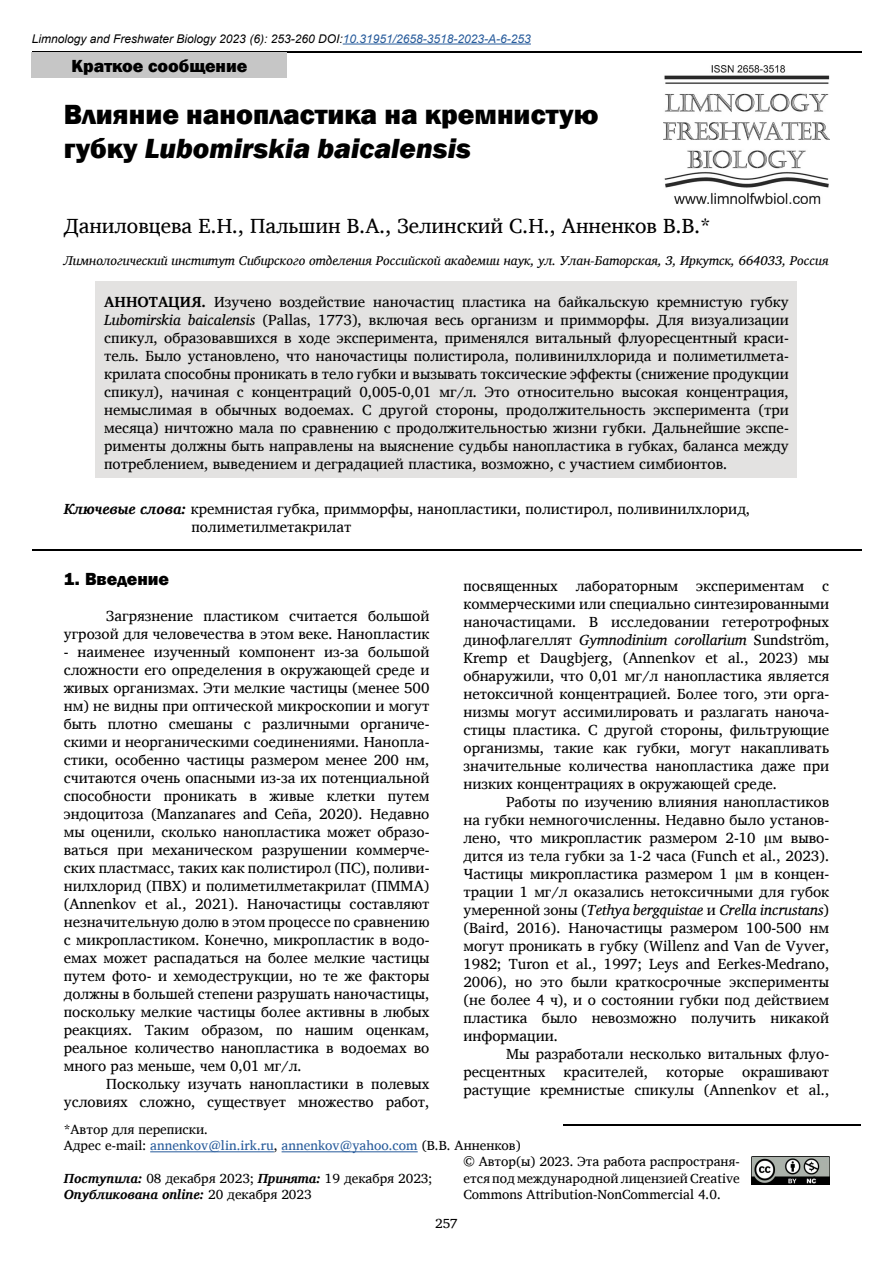
<style>
.page{position:relative;width:893px;height:1263px;background:#fff}
.page>*{position:absolute;margin:0;border:0;box-sizing:border-box;transform-origin:0 0}
.t1{font:800 28.5px/34.2px "Franklin Gothic";color:#000}
.t2{font:21px "Charis SIL";color:#000}
.t3{font:800 18px "Franklin Gothic";color:#000}
.t4{font:15px/18px "Charis SIL";color:#000;text-align:justify}
.t5{font:13.5px/16.2px "Charis SIL";color:#000}
.t6{font:italic 13.05px "Charis SIL";color:#000}
.t7{font:italic 12px "Arial";color:#000}
.s1{color:#275b9b}
.s2{font-style:italic}
.s3{font-weight:700}
.s4{font-weight:700;font-style:italic}
</style>
<div class="page">
<hr style="left:32px;top:51px;width:829px;height:2px;background:#000">
<hr style="left:563px;top:1124px;width:298px;height:1px;background:#000">
<img style="left:663px;top:65px;width:166px;height:139px">
<img style="left:751px;top:1157px;width:78px;height:27px">
<hr style="left:343px;top:44px;width:188px;height:1px;background:#275b9b">
<div style="left:32px;top:53px;width:255px;height:25px;background:#c6c6c6"></div>
<div style="left:96px;top:281px;width:701px;height:197px;background:#e3e2e1"></div>
<hr style="left:150px;top:1151px;width:124px;height:1px;background:#275b9b">
<hr style="left:282px;top:1151px;width:136px;height:1px;background:#275b9b">
<hr style="left:32px;top:550px;width:829px;height:1px;background:#000">
<p class="t7" style="left:32px;top:31px;width:500px">Limnology and Freshwater Biology 2023 (6): 253-260 DOI:<span class="s1">10.31951/2658-3518-2023-A-6-253</span></p>
<p class="t3" style="left:71px;top:54px;width:177px">Краткое сообщение</p>
<h1 class="t1" style="left:64px;top:97px;width:536px">Влияние нанопластика на кремнистую губку <span class="s2">Lubomirskia baicalensis</span></h1>
<h2 class="t2" style="left:64px;top:214px;width:648px">Даниловцева Е.Н., Пальшин В.А., Зелинский С.Н., Анненков В.В.*</h2>
<p class="t6" style="left:64px;top:253px;width:766px">Лимнологический институт Сибирского отделения Российской академии наук, ул. Улан-Баторская, 3, Иркутск, 664033, Россия</p>
<p class="t4" style="left:104px;top:293px;width:686px"><span class="s3">АННОТАЦИЯ.</span> Изучено воздействие наночастиц пластика на байкальскую кремнистую губку <span class="s2">Lubomirskia baicalensis</span> (Pallas, 1773), включая весь организм и примморфы. Для визуализации спикул, образовавшихся в ходе эксперимента, применялся витальный флуоресцентный краси&shy;тель. Было установлено, что наночастицы полистирола, поливинилхлорида и полиметилмета&shy;крилата способны проникать в тело губки и вызывать токсические эффекты (снижение продукции спикул), начиная с концентраций 0,005-0,01 мг/л. Это относительно высокая концентрация, немыслимая в обычных водоемах. С другой стороны, продолжительность эксперимента (три месяца) ничтожно мала по сравнению с продолжительностью жизни губки. Дальнейшие экспе&shy;рименты должны быть направлены на выяснение судьбы нанопластика в губках, баланса между потреблением, выведением и деградацией пластика, возможно, с участием симбионтов.</p>
<p class="t4" style="left:191px;top:499px;width:560px;text-indent:-128px"><span class="s4">Ключевые слова:</span> кремнистая губка, примморфы, нанопластики, полистирол, поливинилхлорид, полиметилметакрилат</p>
<p class="t3" style="left:64px;top:567px;width:107px">1. Введение</p>
<p class="t4" style="left:64px;top:607px;width:367px;text-align:right">Загрязнение пластиком считается большой угрозой для человечества в этом веке. Нанопластик</p>
<p class="t4" style="left:64px;top:643px;width:367px">- наименее изученный компонент из-за большой сложности его определения в окружающей среде и живых организмах. Эти мелкие частицы (менее 500 нм) не видны при оптической микроскопии и могут быть плотно смешаны с различными органиче&shy;скими и неорганическими соединениями. Нанопла&shy;стики, особенно частицы размером менее 200 нм, считаются очень опасными из-за их потенциальной способности проникать в живые клетки путем эндоцитоза (Manzanares and Ceña, 2020). Недавно мы оценили, сколько нанопластика может образо&shy;ваться при механическом разрушении коммерче&shy;ских пластмасс, таких как полистирол (ПС), поливи&shy;нилхлорид (ПВХ) и полиметилметакрилат (ПММА) (Annenkov et al., 2021). Наночастицы составляют незначительную долю в этом процессе по сравнению с микропластиком. Конечно, микропластик в водо&shy;емах может распадаться на более мелкие частицы путем фото- и хемодеструкции, но те же факторы должны в большей степени разрушать наночастицы, поскольку мелкие частицы более активны в любых реакциях. Таким образом, по нашим оценкам, реальное количество нанопластика в водоемах во много раз меньше, чем 0,01 мг/л.</p>
<p class="t4" style="left:64px;top:1075px;width:367px;text-align:right">Поскольку изучать нанопластики в полевых условиях сложно, существует множество работ,</p>
<p class="t4" style="left:463px;top:576px;width:367px">посвященных лабораторным экспериментам с коммерческими или специально синтезированными наночастицами. В исследовании гетеротрофных динофлагеллят <span class="s2">Gymnodinium corollarium</span> Sundström, Kremp et Daugbjerg, (Annenkov et al., 2023) мы обнаружили, что 0,01 мг/л нанопластика является нетоксичной концентрацией. Более того, эти орга&shy;низмы могут ассимилировать и разлагать наноча&shy;стицы пластика. С другой стороны, фильтрующие организмы, такие как губки, могут накапливать значительные количества нанопластика даже при низких концентрациях в окружающей среде.</p>
<p class="t4" style="left:463px;top:792px;width:367px;text-indent:43px">Работы по изучению влияния нанопластиков на губки немногочисленны. Недавно было установ&shy;лено, что микропластик размером 2-10 µм выво&shy;дится из тела губки за 1-2 часа (Funch et al., 2023).<br>Частицы микропластика размером 1 µм в концен&shy;трации 1 мг/л оказались нетоксичными для губок умеренной зоны (<span class="s2">Tethya bergquistae</span> и <span class="s2">Crella incrustans</span>) (Baird, 2016). Наночастицы размером 100-500 нм могут проникать в губку (Willenz and Van de Vyver, 1982; Turon et al., 1997; Leys and Eerkes-Medrano, 2006), но это были краткосрочные эксперименты (не более 4 ч), и о состоянии губки под действием пластика было невозможно получить никакой информации.</p>
<p class="t4" style="left:463px;top:1044px;width:367px;text-indent:43px">Мы разработали несколько витальных флуо&shy;ресцентных красителей, которые окрашивают растущие кремнистые спикулы (Annenkov et al.,</p>
<p class="t5" style="left:64px;top:1121px;width:458px">*Автор для переписки.<br>Адрес e-mail: <span class="s1">annenkov@lin.irk.ru</span>, <span class="s1">annenkov@yahoo.com</span> (В.В. Анненков)</p>
<p class="t5" style="left:64px;top:1170px;width:370px"><span class="s4">Поступила:</span> 08 декабря 2023; <span class="s4">Принята:</span> 19 декабря 2023;<br><span class="s4">Опубликована online:</span> 20 декабря 2023</p>
<p class="t5" style="left:463px;top:1154px;width:278px;text-align:justify">© Автор(ы) 2023. Эта работа распространя&shy;ется под международной лицензией Creative Commons Attribution-NonCommercial 4.0.</p>
<p class="t5" style="left:435px;top:1215px;width:24px">257</p>
</div>
